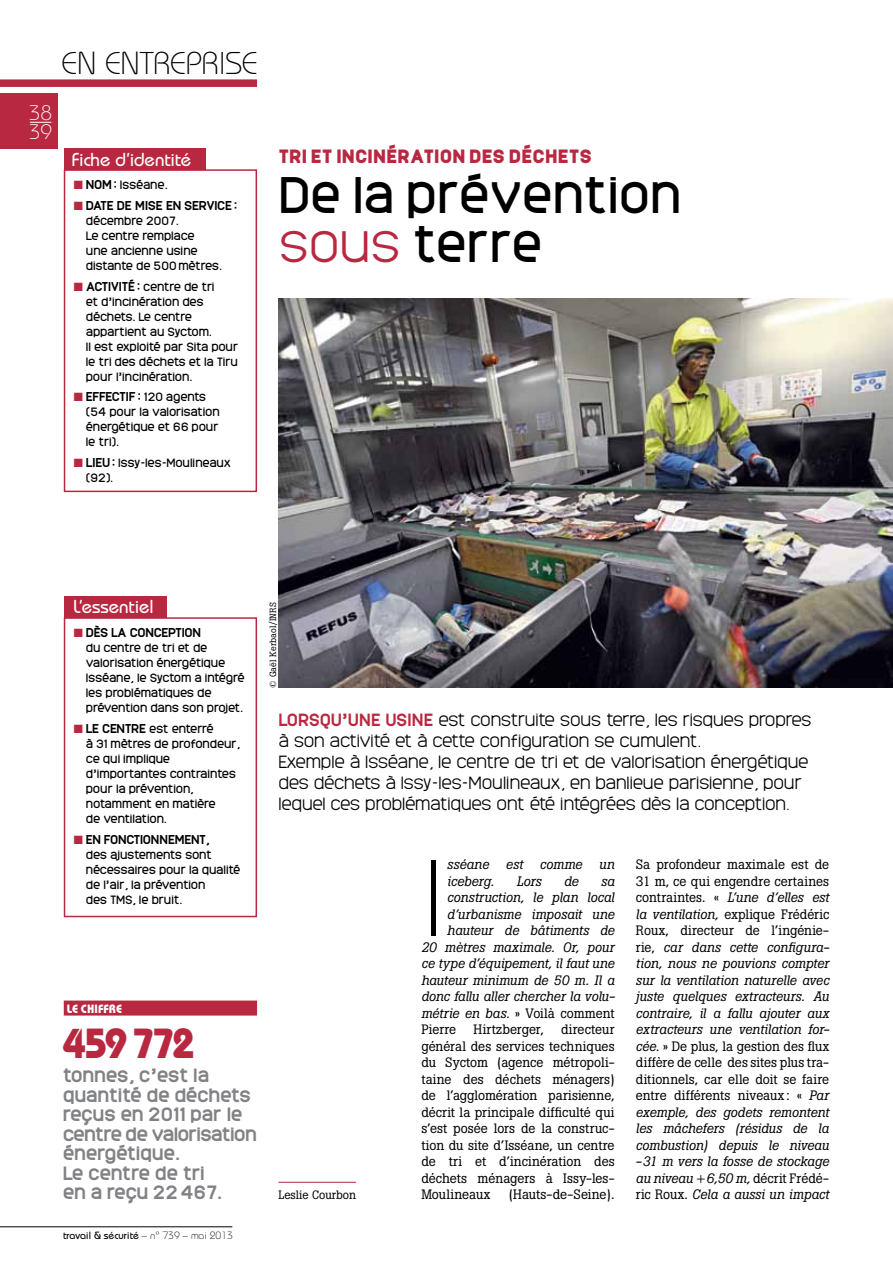
<style>
.page{position:relative;width:893px;height:1263px;background:#fff}
.page>*{position:absolute;margin:0;border:0;box-sizing:border-box;transform-origin:0 0}
.t1{font:300 107.25px "Bauhaus";color:#000}
.t2{font:48px/49.5px "Monark";letter-spacing:-.01em;color:#000}
.t3{font:700 42px "Bauhaus";letter-spacing:-.075em;color:#b82841}
.t4{font:300 31.5px "Bauhaus";letter-spacing:-.015em;color:#000}
.t5{font:300 21px/19.5px "Bauhaus";color:#fff}
.t6{font:500 18.75px "Bauhaus";letter-spacing:-.01em;color:#fff}
.t7{font:700 18px/19.5px "Monark";letter-spacing:-.035em;color:#808285}
.t8{font:900 18px "Monark";letter-spacing:.005em;color:#b82841}
.t9{font:300 16.5px/21px "Monark";letter-spacing:-.03em;color:#000}
.t10{font:700 16.5px "Monark";color:#b82841}
.t11{font:italic 13.5px/16.5px "Boton";color:#000}
.t12{font:13.5px/16.5px "Boton";color:#000;text-align:justify}
.t13{font:700 12px "Monark";letter-spacing:-.04em;color:#000}
.t14{font:12px "Boton";color:#000}
.t15{font:700 12px "Bauhaus";letter-spacing:.01em;color:#fff}
.t16{font:11.25px/15px "Monark";letter-spacing:-.025em;color:#000}
.t17{font:500 10.5px "Bauhaus";color:#000}
.t18{font:9px "Boton";letter-spacing:.015em;color:#000}
.s1{color:#b82841}
.s2{font-weight:700;font-size:12px}
.s3{font-weight:300;color:#b82841}
.s4{font-weight:300}
.s5{font-style:italic}
.s6{font-style:normal}
</style>
<div class="page">
<div style="left:0;top:79px;width:257px;height:8px;background:#b82841"></div>
<div style="left:0;top:93px;width:57px;height:56px;background:#b82841"></div>
<hr style="left:0;top:1226px;width:232px;height:1px;background:#000">
<svg style="left:30px;top:122px;width:21px;height:1px"></svg>
<div style="left:64px;top:149px;width:141px;height:21px;background:#b82841"></div>
<div style="left:64px;top:169px;width:193px;height:323px;border:2px solid #b82841"></div>
<hr style="left:278px;top:1182px;width:78px;height:1px;background:#b82841">
<div style="left:64px;top:617px;width:193px;height:300px;border:2px solid #b82841"></div>
<div style="left:64px;top:597px;width:103px;height:21px;background:#b82841"></div>
<div style="left:64px;top:1000px;width:193px;height:15px;background:#b82841"></div>
<img style="left:278px;top:298px;width:615px;height:390px">
<h3 class="t4" style="left:62px;top:45px;width:198px">EN ENTREPRISE</h3>
<h3 class="t5" style="left:29px;top:102px;width:25px">38<br>39</h3>
<h3 class="t6" style="left:72px;top:149px;width:121px">Fiche d’identité</h3>
<p class="t16" style="left:74px;top:177px;width:95px"><span class="s1">■</span> <span class="s2">NOM :</span> Isséane.</p>
<p class="t13" style="left:74px;top:197px;width:27px"><span class="s1">■</span> DATE</p>
<p class="t13" style="left:117px;top:197px;width:26px">DE MISE</p>
<p class="t13" style="left:166px;top:197px;width:73px">ENSERVICE :</p>
<p class="t16" style="left:86px;top:213px;width:138px">décembre 2007.<br>Le centre remplace<br>une ancienne usine distante de 500 mètres.</p>
<p class="t16" style="left:86px;top:278px;width:154px;text-indent:-12px"><span class="s1">■</span> <span class="s2">ACTIVITÉ :</span> centre de tri<br>et d’incinération des déchets. Le centre appartient au Syctom.<br>Il est exploité par Sita pour le tri des déchets et la Tiru pour l’incinération.</p>
<p class="t13" style="left:74px;top:389px;width:26px"><span class="s1">■</span> EFFECTIF</p>
<p class="t16" style="left:86px;top:389px;width:135px;text-indent:52px"><span class="s2">:</span> 120 agents (54 pour la valorisation énergétique et 66 pour le tri).</p>
<p class="t16" style="left:86px;top:455px;width:146px;text-indent:-12px"><span class="s1">■</span> <span class="s2">LIEU :</span> Issy-les-Moulineaux (92).</p>
<h3 class="t8" style="left:278px;top:144px;width:315px">TRI ET INCINÉRATION DES DÉCHETS</h3>
<h2 class="t2" style="left:278px;top:168px;width:405px">De la prévention <span class="s3">sous</span> terre</h2>
<h3 class="t6" style="left:73px;top:596px;width:82px">L’essentiel</h3>
<p class="t13" style="left:74px;top:624px;width:65px"><span class="s1">■</span> DÈSLACONCEPTION</p>
<p class="t16" style="left:86px;top:640px;width:161px">du centre de tri et de valorisation énergétique<br>Isséane, le Syctom a intégré les problématiques de prévention dans son projet.</p>
<p class="t13" style="left:74px;top:720px;width:37px"><span class="s1">■</span> LE CENTRE</p>
<p class="t16" style="left:86px;top:721px;width:156px;text-indent:63px">est enterré<br>à 31 mètres de profondeur, ce qui implique d’importantes contraintes pour la prévention, notamment en matière<br>de ventilation.</p>
<p class="t13" style="left:74px;top:831px;width:39px"><span class="s1">■</span>EN FONCTIONNEMENT</p>
<p class="t13" style="left:206px;top:831px;width:5px">,</p>
<p class="t16" style="left:86px;top:846px;width:156px">des ajustements sont nécessaires pour la qualité de l’air, la prévention<br>des TMS, le bruit.</p>
<p class="t15" style="left:67px;top:1001px;width:57px">LE CHIFFRE</p>
<h3 class="t3" style="left:63px;top:1018px;width:134px">459 772</h3>
<h3 class="t7" style="left:63px;top:1065px;width:196px">TONNES, C’EST LA<br>QUANTITÉ DE DÉCHETS<br>REÇUS EN 2011 PAR LE<br>CENTRE DE VALORISATION<br>ÉNERGÉTIQUE.<br>LE CENTRE DE TRI<br>EN A REÇU 22467.</h3>
<p class="t17" style="left:63px;top:1229px;width:171px">travail &amp; sécurité <span class="s4">– N° 739 – MAI 2013</span></p>
<p class="t18" style="left:268px;top:688px;width:87px;rotate:-90deg">© Gaël Kerbaol/INRS</p>
<p class="t10" style="left:278px;top:708px;width:11px">LORS</p>
<p class="t10" style="left:320px;top:708px;width:87px">QU’UNE USINE</p>
<p class="t9" style="left:278px;top:708px;width:535px;text-indent:160px">est construite sous terre, les risques propres à son activité et à cette configuration se cumulent.<br>Exemple à Isséane, le centre de tri et de valorisation énergétique des déchets à Issy-les-Moulineaux, en banlieue parisienne, pour lequel ces problématiques ont été intégrées dès la conception.</p>
<p class="t14" style="left:278px;top:1188px;width:79px">Leslie Courbon</p>
<h1 class="t1" style="left:421px;top:835px;width:6px">I</h1>
<p class="t11" style="left:447px;top:856px;width:169px">sséane est comme un iceberg.</p>
<p class="t11" style="left:517px;top:873px;width:26px">Lors</p>
<p class="t11" style="left:564px;top:873px;width:16px">de</p>
<p class="t11" style="left:601px;top:873px;width:15px">sa</p>
<p class="t11" style="left:447px;top:889px;width:169px">construction, le plan local</p>
<p class="t11" style="left:447px;top:906px;width:169px">d’urbanisme imposait une</p>
<p class="t11" style="left:447px;top:922px;width:169px">hauteur de bâtiments de</p>
<p class="t11" style="left:421px;top:939px;width:195px">20 mètres maximale. Or, pour</p>
<p class="t11" style="left:421px;top:955px;width:195px">ce type d’équipement, il faut une</p>
<p class="t11" style="left:421px;top:972px;width:195px">hauteur minimum de 50 m. Il a</p>
<p class="t11" style="left:421px;top:988px;width:195px">donc fallu aller chercher la volu-</p>
<p class="t12" style="left:421px;top:1005px;width:195px"><span class="s5">métrie en bas.</span> » Voilà comment</p>
<p class="t12" style="left:421px;top:1021px;width:36px">Pierre</p>
<p class="t12" style="left:474px;top:1021px;width:72px">Hirtzberger,</p>
<p class="t12" style="left:421px;top:1021px;width:195px;text-indent:140px">directeur général des services techniques du Syctom (agence métropoli&shy;taine des déchets ménagers) de l’agglomération parisienne, décrit la principale difficulté qui s’est posée lors de la construc&shy;tion du site d’Isséane, un centre de tri et d’incinération des déchets ménagers à Issy-les-Moulineaux</p>
<p class="t12" style="left:509px;top:1186px;width:107px">(Hauts-de-Seine).</p>
<p class="t11" style="left:636px;top:856px;width:195px;text-align:justify"><span class="s6">Sa profondeur maximale est de 31 m, ce qui engendre certaines contraintes. «</span> L’une d’elles est la ventilation, <span class="s6">explique Frédéric Roux, directeur de l’ingénie&shy;rie,</span> car dans cette configura&shy;tion, nous ne pouvions compter sur la ventilation naturelle avec juste quelques extracteurs. Au contraire, il a fallu ajouter aux extracteurs une ventilation for&shy;cée. <span class="s6">» De plus, la gestion des flux diffère de celle des sites plus tra&shy;ditionnels, car elle doit se faire entre différents niveaux: «</span> Par exemple, des godets remontent les mâchefers (résidus de la combustion) depuis le niveau -31 m vers la fosse de stockage au niveau +6,50 m, <span class="s6">décrit Frédé&shy;ric Roux.</span> Cela a aussi un impact</p>
</div>
